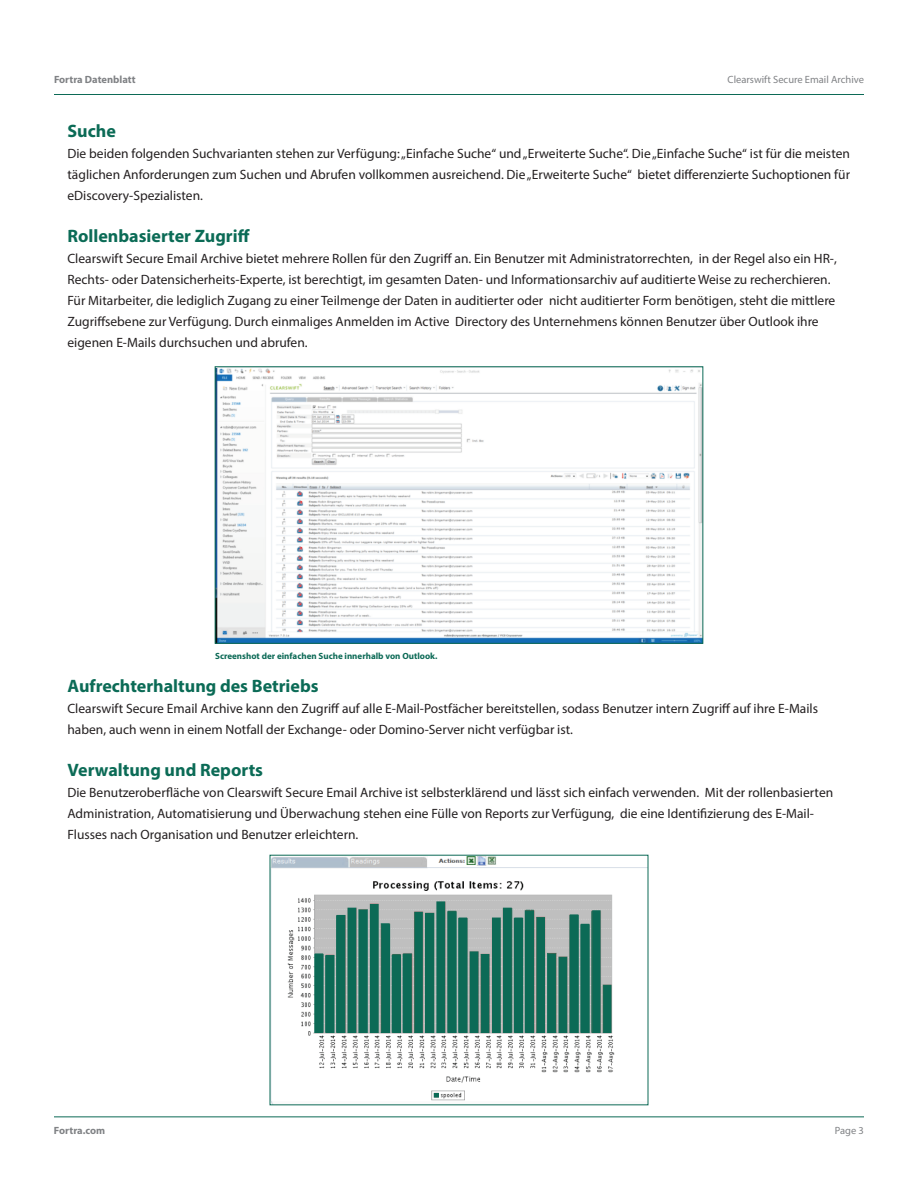
<style>
.page{position:relative;width:918px;height:1188px;background:#fff}
.page>*{position:absolute;margin:0;border:0;box-sizing:border-box;transform-origin:0 0}
.t1{font:700 18px "Myriad Pro";color:#0b6b56}
.t2{font:13.5px/21px "Myriad Pro";color:#231f20}
.t3{font:10.5px "Myriad Pro";color:#808285}
.t4{font:700 10.5px "Myriad Pro";color:#808285}
.t5{font:700 9px "Myriad Pro";color:#0c6a56}
</style>
<div class="page">
<hr style="left:54px;top:94px;width:810px;height:1px;background:#0c6a56">
<hr style="left:54px;top:1116px;width:810px;height:1px;background:#0c6a56">
<img style="left:217px;top:369px;width:484px;height:273px">
<div style="left:215px;top:367px;width:488px;height:277px;border:1px solid #0c6a56"></div>
<img style="left:272px;top:857px;width:374px;height:246px">
<p class="t4" style="left:54px;top:72px;width:83px">Fortra Datenblatt</p>
<p class="t3" style="left:728px;top:73px;width:138px">Clearswift Secure Email Archive</p>
<h1 class="t1" style="left:68px;top:119px;width:50px">Suche</h1>
<p class="t2" style="left:68px;top:142px;width:784px;text-align:justify">Die beiden folgenden Suchvarianten stehen zur Verfügung: „Einfache Suche“ und „Erweiterte Suche“. Die „Einfache Suche“ ist für die meisten täglichen Anforderungen zum Suchen und Abrufen vollkommen ausreichend. Die „Erweiterte Suche“ bietet differenzierte Suchoptionen für eDiscovery-Spezialisten.</p>
<h1 class="t1" style="left:68px;top:224px;width:184px">Rollenbasierter Zugriff</h1>
<p class="t2" style="left:68px;top:247px;width:771px">Clearswift Secure Email Archive bietet mehrere Rollen für den Zugriff an. Ein Benutzer mit Administratorrechten, in der Regel also ein HR-, Rechts- oder Datensicherheits-Experte, ist berechtigt, im gesamten Daten- und Informationsarchiv auf auditierte Weise zu recherchieren.<br>Für Mitarbeiter, die lediglich Zugang zu einer Teilmenge der Daten in auditierter oder nicht auditierter Form benötigen, steht die mittlere Zugriffsebene zur Verfügung. Durch einmaliges Anmelden im Active Directory des Unternehmens können Benutzer über Outlook ihre eigenen E-Mails durchsuchen und abrufen.</p>
<p class="t5" style="left:215px;top:650px;width:224px">Screenshot der einfachen Suche innerhalb von Outlook.</p>
<h1 class="t1" style="left:68px;top:674px;width:253px">Aufrechterhaltung des Betriebs</h1>
<p class="t2" style="left:68px;top:698px;width:752px">Clearswift Secure Email Archive kann den Zugriff auf alle E-Mail-Postfächer bereitstellen, sodass Benutzer intern Zugriff auf ihre E-Mails haben, auch wenn in einem Notfall der Exchange- oder Domino-Server nicht verfügbar ist.</p>
<h1 class="t1" style="left:68px;top:758px;width:197px">Verwaltung und Reports</h1>
<p class="t2" style="left:68px;top:782px;width:767px">Die Benutzeroberfläche von Clearswift Secure Email Archive ist selbsterklärend und lässt sich einfach verwenden. Mit der rollenbasierten<br>Administration, Automatisierung und Überwachung stehen eine Fülle von Reports zur Verfügung, die eine Identifizierung des E-Mail-<br>Flusses nach Organisation und Benutzer erleichtern.</p>
<p class="t4" style="left:54px;top:1123px;width:53px">Fortra.com</p>
<p class="t3" style="left:835px;top:1124px;width:31px">Page 3</p>
</div>
